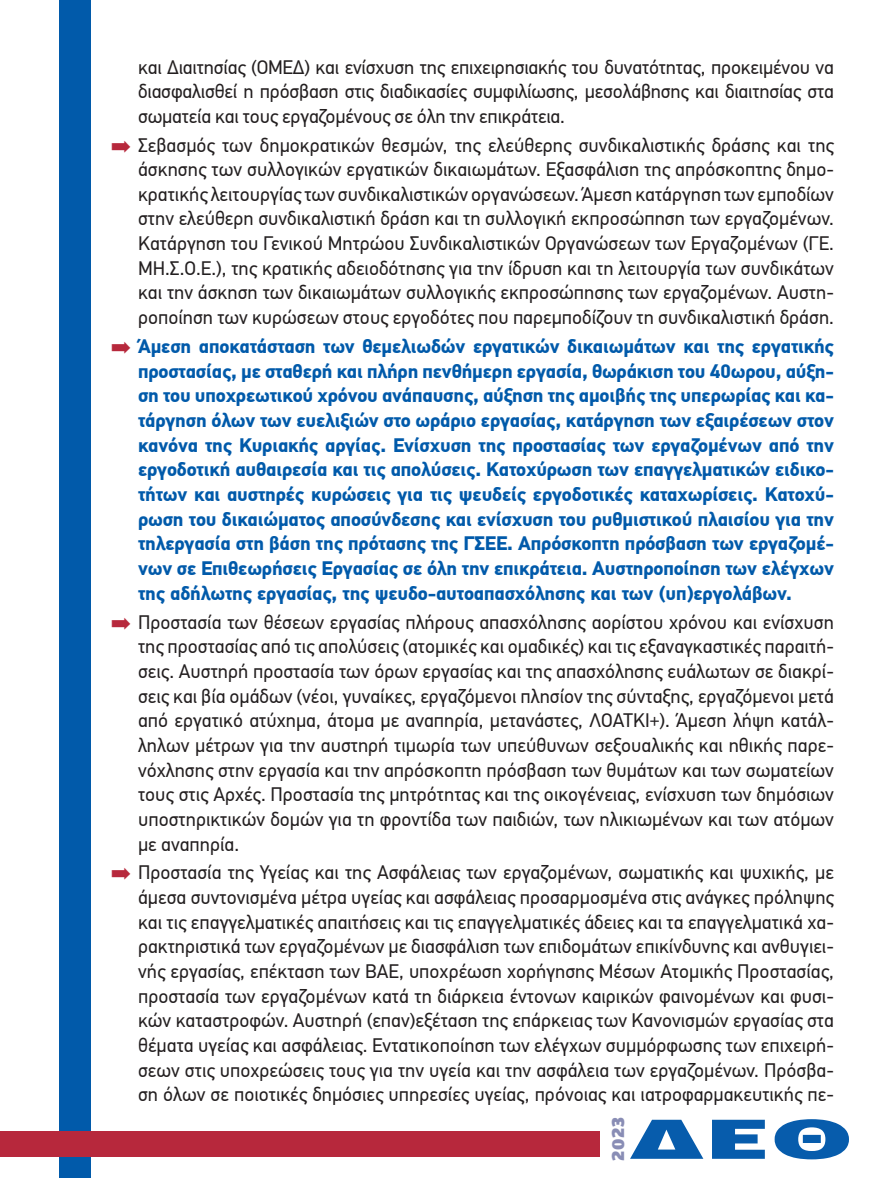
<style>
.page{position:relative;width:893px;height:1178px;background:#fff}
.page>*{position:absolute;margin:0;border:0;box-sizing:border-box;transform-origin:0 0}
.t1{font:900 58.5px "Zine Sans Dis Greek";color:#075cac;scale:1.97 1}
.t2{font:19.5px/24.6px "PF Din Text Pro";color:#231f20;text-align:justify}
.t3{font:700 19.5px/24.6px "PF Din Text Pro";letter-spacing:-.01em;color:#015aaa;text-align:justify}
.t4{font:900 18.6px "Zine Sans Dis Greek";color:#898db5}
</style>
<div class="page">
<div style="left:60px;top:0;width:31px;height:1178px;background:#015aaa"></div>
<div style="left:0;top:1131px;width:600px;height:26px;background:#b7283c"></div>
<p class="t2" style="left:138px;top:56px;width:697px;line-height:24.2px">και Διαιτησίας (ΟΜΕΔ) και ενίσχυση της επιχειρησιακής του δυνατότητας, προκειμένου να διασφαλισθεί η πρόσβαση στις διαδικασίες συμφιλίωσης, μεσολάβησης και διαιτησίας στα σωματεία και τους εργαζομένους σε όλη την επικράτεια.</p>
<p class="t2" style="left:138px;top:133px;width:697px">Σεβασμός των δημοκρατικών θεσμών, της ελεύθερης συνδικαλιστικής δράσης και της άσκησης των συλλογικών εργατικών δικαιωμάτων. Εξασφάλιση της απρόσκοπτης δημο&shy;κρατικής λειτουργίας των συνδικαλιστικών οργανώσεων. Άμεση κατάργηση των εμποδίων στην ελεύθερη συνδικαλιστική δράση και τη συλλογική εκπροσώπηση των εργαζομένων.<br>Κατάργηση του Γενικού Μητρώου Συνδικαλιστικών Οργανώσεων των Εργαζομένων (ΓΕ.<br>ΜΗ.Σ.Ο.Ε.), της κρατικής αδειοδότησης για την ίδρυση και τη λειτουργία των συνδικάτων και την άσκηση των δικαιωμάτων συλλογικής εκπροσώπησης των εργαζομένων. Αυστη&shy;ροποίηση των κυρώσεων στους εργοδότες που παρεμποδίζουν τη συνδικαλιστική δράση.</p>
<p class="t3" style="left:138px;top:334px;width:697px">Άμεση αποκατάσταση των θεμελιωδών εργατικών δικαιωμάτων και της εργατικής προστασίας, με σταθερή και πλήρη πενθήμερη εργασία, θωράκιση του 40ωρου, αύξη&shy;ση του υποχρεωτικού χρόνου ανάπαυσης, αύξηση της αμοιβής της υπερωρίας και κα&shy;τάργηση όλων των ευελιξιών στο ωράριο εργασίας, κατάργηση των εξαιρέσεων στον κανόνα της Κυριακής αργίας. Ενίσχυση της προστασίας των εργαζομένων από την εργοδοτική αυθαιρεσία και τις απολύσεις. Κατοχύρωση των επαγγελματικών ειδικο&shy;τήτων και αυστηρές κυρώσεις για τις ψευδείς εργοδοτικές καταχωρίσεις. Κατοχύ&shy;ρωση του δικαιώματος αποσύνδεσης και ενίσχυση του ρυθμιστικού πλαισίου για την τηλεργασία στη βάση της πρότασης της ΓΣΕΕ. Απρόσκοπτη πρόσβαση των εργαζομέ&shy;νων σε Επιθεωρήσεις Εργασίας σε όλη την επικράτεια. Αυστηροποίηση των ελέγχων της αδήλωτης εργασίας, της ψευδο-αυτοαπασχόλησης και των (υπ)εργολάβων.</p>
<p class="t2" style="left:138px;top:610px;width:697px">Προστασία των θέσεων εργασίας πλήρους απασχόλησης αορίστου χρόνου και ενίσχυση της προστασίας από τις απολύσεις (ατομικές και ομαδικές) και τις εξαναγκαστικές παραιτή&shy;σεις. Αυστηρή προστασία των όρων εργασίας και της απασχόλησης ευάλωτων σε διακρί&shy;σεις και βία ομάδων (νέοι, γυναίκες, εργαζόμενοι πλησίον της σύνταξης, εργαζόμενοι μετά από εργατικό ατύχημα, άτομα με αναπηρία, μετανάστες, ΛΟΑΤΚΙ+). Άμεση λήψη κατάλ&shy;ληλων μέτρων για την αυστηρή τιμωρία των υπεύθυνων σεξουαλικής και ηθικής παρε&shy;νόχλησης στην εργασία και την απρόσκοπτη πρόσβαση των θυμάτων και των σωματείων τους στις Αρχές. Προστασία της μητρότητας και της οικογένειας, ενίσχυση των δημόσιων υποστηρικτικών δομών για τη φροντίδα των παιδιών, των ηλικιωμένων και των ατόμων με αναπηρία.</p>
<p class="t2" style="left:138px;top:861px;width:697px">Προστασία της Υγείας και της Ασφάλειας των εργαζομένων, σωματικής και ψυχικής, με άμεσα συντονισμένα μέτρα υγείας και ασφάλειας προσαρμοσμένα στις ανάγκες πρόληψης και τις επαγγελματικές απαιτήσεις και τις επαγγελματικές άδειες και τα επαγγελματικά χα&shy;ρακτηριστικά των εργαζομένων με διασφάλιση των επιδομάτων επικίνδυνης και ανθυγιει&shy;νής εργασίας, επέκταση των ΒΑΕ, υποχρέωση χορήγησης Μέσων Ατομικής Προστασίας, προστασία των εργαζομένων κατά τη διάρκεια έντονων καιρικών φαινομένων και φυσι&shy;κών καταστροφών. Αυστηρή (επαν)εξέταση της επάρκειας των Κανονισμών εργασίας στα θέματα υγείας και ασφάλειας. Εντατικοποίηση των ελέγχων συμμόρφωσης των επιχειρή&shy;σεων στις υποχρεώσεις τους για την υγεία και την ασφάλεια των εργαζομένων. Πρόσβα&shy;ση όλων σε ποιοτικές δημόσιες υπηρεσίες υγείας, πρόνοιας και ιατροφαρμακευτικής πε-</p>
<p class="t4" style="left:609px;top:1160px;width:45px;rotate:-90deg">2023</p>
<p class="t1" style="left:631px;top:1109px;width:114px">ΔΕΘ</p>
</div>
